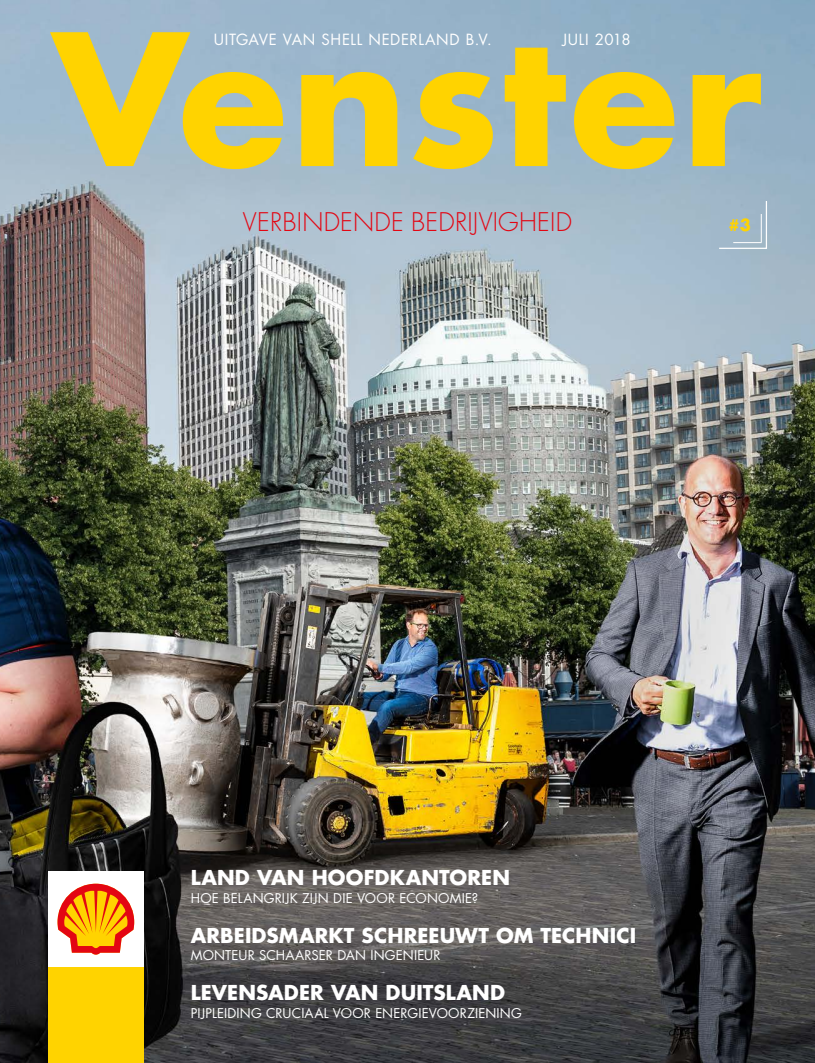
<style>
.page{position:relative;width:815px;height:1063px;background:#fff}
.page>*{position:absolute;margin:0;border:0;box-sizing:border-box;transform-origin:0 0}
.t1{font:300 25px "Futura Std";letter-spacing:.01em;color:#e30613}
.t2{font:700 20px "Futura Std";letter-spacing:.01em;color:#fff}
.t3{font:700 16.25px "Futura Std";color:#ffd300}
.t4{font:15px "Futura Std";letter-spacing:.04em;color:#fff}
.t5{font:13.12px "Futura Std";letter-spacing:.015em;color:#fff}
</style>
<div class="page">
<img style="left:0;top:0;width:815px;height:1063px">
<div style="left:48px;top:967px;width:96px;height:96px;background:#ffd300"></div>
<div style="left:48px;top:871px;width:96px;height:96px;background:#fff"></div>
<svg style="left:57px;top:883px;width:78px;height:72px"></svg>
<svg style="left:50px;top:32px;width:711px;height:137px;background:#c5c173"></svg>
<svg style="left:718px;top:200px;width:50px;height:50px;background:#a6bbcc"></svg>
<p class="t4" style="left:214px;top:30px;width:279px">UITGAVE VAN SHELL NEDERLAND B.V.</p>
<p class="t4" style="left:562px;top:30px;width:70px">JULI 2018</p>
<h1 class="t1" style="left:243px;top:207px;width:331px">VERBINDENDE BEDRIJVIGHEID</h1>
<p class="t3" style="left:729px;top:214px;width:24px">#3</p>
<h2 class="t2" style="left:191px;top:864px;width:321px">LAND VAN HOOFDKANTOREN</h2>
<p class="t5" style="left:191px;top:890px;width:289px">HOE BELANGRIJK ZIJN DIE VOOR ECONOMIE?</p>
<h2 class="t2" style="left:191px;top:922px;width:447px">ARBEIDSMARKT SCHREEUWT OM TECHNICI</h2>
<p class="t5" style="left:191px;top:947px;width:251px">MONTEUR SCHAARSER DAN INGENIEUR</p>
<h2 class="t2" style="left:191px;top:979px;width:316px">LEVENSADER VAN DUITSLAND</h2>
<p class="t5" style="left:191px;top:1005px;width:332px">PIJPLEIDING CRUCIAAL VOOR ENERGIEVOORZIENING</p>
</div>
